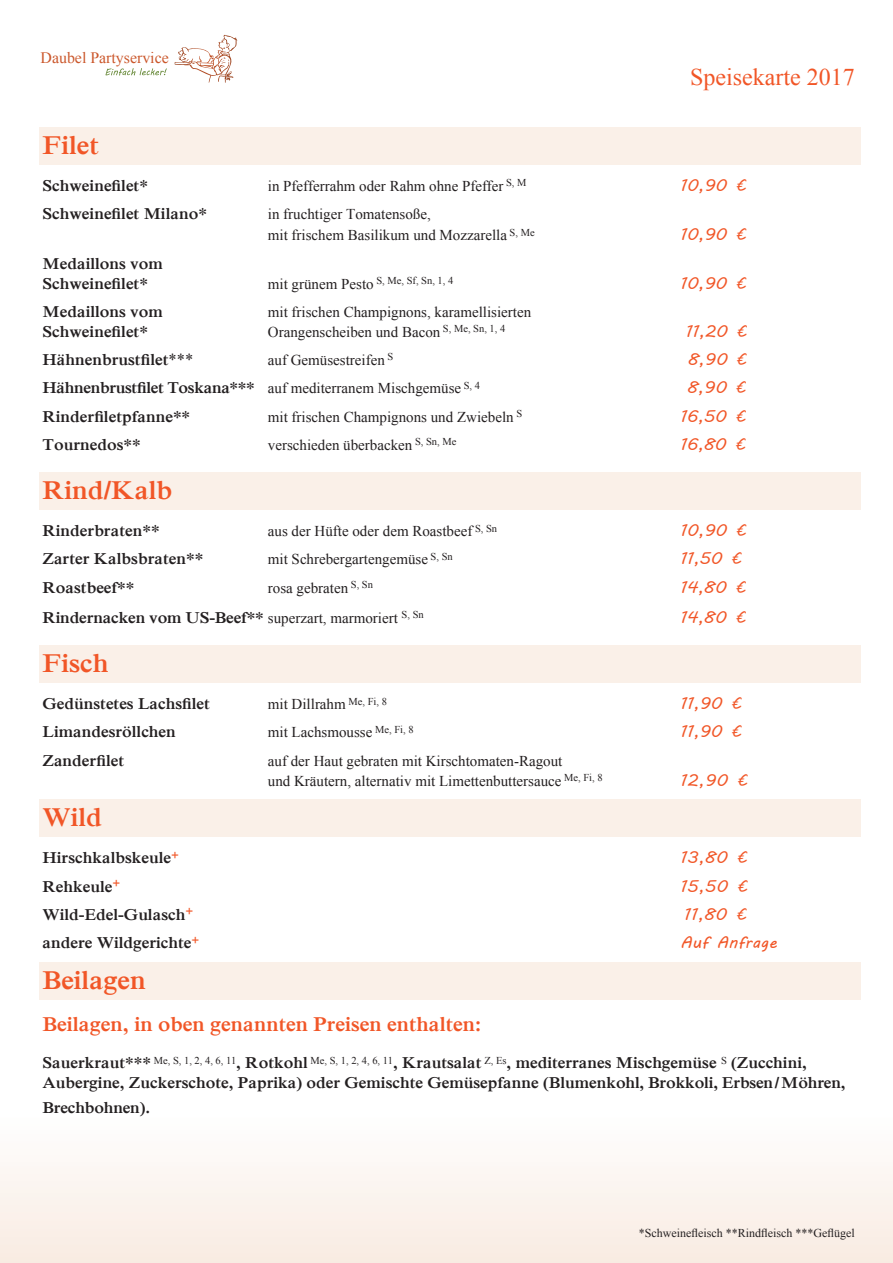
<style>
.page{position:relative;width:893px;height:1263px;background:#fff}
.page>*{position:absolute;margin:0;border:0;box-sizing:border-box;transform-origin:0 0}
.t1{font:700 27px "Iskoola Pota";color:#f15627}
.t2{font:24px "Iskoola Pota";color:#f15627}
.t3{font:700 21px "Iskoola Pota";color:#f15627}
.t4{font:700 16.5px/19.8px "Iskoola Pota";color:#231f20}
.t5{font:16.5px "MV Boli";color:#f15627}
.t6{font:700 16.5px "Iskoola Pota";letter-spacing:-.02em;color:#231f20}
.t7{font:16.5px "MV Boli";letter-spacing:.02em;color:#f15627}
.t8{font:15.9px "Iskoola Pota";color:#cb572b}
.t9{font:15px/21.6px "Iskoola Pota";color:#231f20}
.t10{font:12px "Iskoola Pota";color:#231f20}
.s1{font-weight:400}
.s2{font-weight:400;font-size:15px}
</style>
<div class="page">
<div style="left:0;top:1113px;width:893px;height:150px;background:linear-gradient(to right,#fbf5f0,#fbf5f0)"></div>
<div style="left:39px;top:128px;width:822px;height:37px;background:#faf0e8"></div>
<div style="left:39px;top:472px;width:822px;height:38px;background:#faf0e8"></div>
<div style="left:39px;top:645px;width:822px;height:38px;background:#faf0e8"></div>
<div style="left:39px;top:799px;width:822px;height:38px;background:#faf0e8"></div>
<div style="left:39px;top:962px;width:822px;height:38px;background:#faf0e8"></div>
<svg style="left:106px;top:68px;width:61px;height:8px"></svg>
<svg style="left:175px;top:35px;width:52px;height:48px"></svg>
<p class="t8" style="left:41px;top:48px;width:130px">Daubel Partyservice</p>
<h2 class="t2" style="left:690px;top:63px;width:166px">Speisekarte 2017</h2>
<h1 class="t1" style="left:43px;top:129px;width:58px">Filet</h1>
<p class="t4" style="left:43px;top:175px;width:107px">Schweinefilet*</p>
<p class="t9" style="left:268px;top:175px;width:260px">in Pfefferrahm oder Rahm ohne Pfeffer <sup>S,</sup> <sup>M</sup></p>
<p class="t5" style="left:680px;top:174px;width:67px">10,90 €</p>
<p class="t4" style="left:43px;top:204px;width:166px">Schweinefilet Milano*</p>
<p class="t9" style="left:268px;top:203px;width:268px">in fruchtiger Tomatensoße,<br>mit frischem Basilikum und Mozzarella <sup>S,</sup> <sup>Me</sup></p>
<p class="t5" style="left:680px;top:224px;width:67px">10,90 €</p>
<p class="t4" style="left:43px;top:253px;width:122px">Medaillons vom<br>Schweinefilet*</p>
<p class="t9" style="left:268px;top:273px;width:187px">mit grünem Pesto <sup>S,</sup> <sup>Me,</sup> <sup>Sf,</sup> <sup>Sn,</sup> <sup>1,</sup> <sup>4</sup></p>
<p class="t5" style="left:680px;top:272px;width:67px">10,90 €</p>
<p class="t4" style="left:43px;top:302px;width:122px">Medaillons vom</p>
<p class="t9" style="left:268px;top:301px;width:265px">mit frischen Champignons, karamellisierten</p>
<p class="t4" style="left:43px;top:321px;width:107px">Schweinefilet*</p>
<p class="t9" style="left:268px;top:321px;width:239px">Orangenscheiben und Bacon <sup>S,</sup> <sup>Me,</sup> <sup>Sn,</sup> <sup>1,</sup> <sup>4</sup></p>
<p class="t5" style="left:686px;top:320px;width:62px">11,20 €</p>
<p class="t4" style="left:43px;top:350px;width:152px">Hähnenbrustfilet<span class="s1">***</span></p>
<p class="t9" style="left:268px;top:349px;width:127px">auf Gemüsestreifen <sup>S</sup></p>
<p class="t5" style="left:688px;top:348px;width:60px">8,90 €</p>
<p class="t6" style="left:43px;top:378px;width:439px">Hähnenbrustfilet Toskana*** <span class="s2">auf mediterranem Mischgemüse</span> <sup>S,</sup> <sup>4</sup></p>
<p class="t5" style="left:687px;top:376px;width:60px">8,90 €</p>
<p class="t4" style="left:43px;top:406px;width:149px">Rinderfiletpfanne**</p>
<p class="t9" style="left:268px;top:406px;width:256px">mit frischen Champignons und Zwiebeln <sup>S</sup></p>
<p class="t5" style="left:680px;top:405px;width:67px">16,50 €</p>
<p class="t4" style="left:43px;top:435px;width:100px">Tournedos**</p>
<p class="t9" style="left:268px;top:434px;width:190px">verschieden überbacken <sup>S,</sup> <sup>Sn,</sup> <sup>Me</sup></p>
<p class="t5" style="left:680px;top:433px;width:66px">16,80 €</p>
<h1 class="t1" style="left:43px;top:475px;width:131px">Rind/Kalb</h1>
<p class="t4" style="left:43px;top:521px;width:119px">Rinderbraten**</p>
<p class="t9" style="left:268px;top:520px;width:231px">aus der Hüfte oder dem Roastbeef <sup>S,</sup> <sup>Sn</sup></p>
<p class="t5" style="left:680px;top:519px;width:67px">10,90 €</p>
<p class="t4" style="left:43px;top:549px;width:162px">Zarter Kalbsbraten**</p>
<p class="t9" style="left:268px;top:549px;width:186px">mit Schrebergartengemüse <sup>S,</sup> <sup>Sn</sup></p>
<p class="t5" style="left:680px;top:547px;width:62px">11,50 €</p>
<p class="t4" style="left:43px;top:577px;width:94px">Roastbeef**</p>
<p class="t9" style="left:268px;top:577px;width:107px">rosa gebraten <sup>S,</sup> <sup>Sn</sup></p>
<p class="t5" style="left:680px;top:576px;width:67px">14,80 €</p>
<p class="t4" style="left:43px;top:608px;width:383px">Rindernacken vom US-Beef** <span class="s2">superzart, marmoriert</span> <sup>S,</sup> <sup>Sn</sup></p>
<p class="t5" style="left:680px;top:606px;width:67px">14,80 €</p>
<h1 class="t1" style="left:43px;top:648px;width:67px">Fisch</h1>
<p class="t4" style="left:43px;top:694px;width:169px">Gedünstetes Lachsfilet</p>
<p class="t9" style="left:268px;top:693px;width:121px">mit Dillrahm <sup>Me,</sup> <sup>Fi,</sup> <sup>8</sup></p>
<p class="t5" style="left:680px;top:692px;width:62px">11,90 €</p>
<p class="t4" style="left:43px;top:722px;width:135px">Limandesröllchen</p>
<p class="t9" style="left:268px;top:721px;width:147px">mit Lachsmousse <sup>Me,</sup> <sup>Fi,</sup> <sup>8</sup></p>
<p class="t5" style="left:680px;top:720px;width:62px">11,90 €</p>
<p class="t4" style="left:43px;top:750px;width:83px">Zanderfilet</p>
<p class="t9" style="left:268px;top:751px;width:336px;line-height:19.8px">auf der Haut gebraten mit Kirschtomaten-Ragout<br>und Kräutern, alternativ mit Limettenbuttersauce <sup>Me,</sup> <sup>Fi,</sup> <sup>8</sup></p>
<p class="t5" style="left:680px;top:768px;width:68px">12,90 €</p>
<h1 class="t1" style="left:43px;top:802px;width:61px">Wild</h1>
<p class="t4" style="left:43px;top:848px;width:138px">Hirschkalbskeule<sup>+</sup></p>
<p class="t5" style="left:680px;top:846px;width:68px">13,80 €</p>
<p class="t4" style="left:43px;top:876px;width:79px">Rehkeule<sup>+</sup></p>
<p class="t5" style="left:680px;top:874px;width:68px">15,50 €</p>
<p class="t4" style="left:43px;top:904px;width:152px">Wild-Edel-Gulasch<sup>+</sup></p>
<p class="t5" style="left:684px;top:903px;width:64px">11,80 €</p>
<p class="t4" style="left:43px;top:933px;width:158px">andere Wildgerichte<sup>+</sup></p>
<p class="t7" style="left:680px;top:931px;width:98px">Auf Anfrage</p>
<h1 class="t1" style="left:43px;top:965px;width:105px">Beilagen</h1>
<p class="t3" style="left:43px;top:1012px;width:440px">Beilagen, in oben genannten Preisen enthalten:</p>
<p class="t4" style="left:43px;top:1053px;width:805px">Sauerkraut*** <sup>Me,</sup> <sup>S,</sup> <sup>1,</sup> <sup>2,</sup> <sup>4,</sup> <sup>6,</sup> <sup>11</sup>, Rotkohl <sup>Me,</sup> <sup>S,</sup> <sup>1,</sup> <sup>2,</sup> <sup>4,</sup> <sup>6,</sup> <sup>11</sup>, Krautsalat <sup>Z,</sup> <sup>Es</sup>, mediterranes Mischgemüse <sup>S</sup> (Zucchini,<br>Aubergine, Zuckerschote, Paprika) oder Gemischte Gemüsepfanne (Blumenkohl, Brokkoli, Erbsen/Möhren,</p>
<p class="t4" style="left:43px;top:1098px;width:109px">Brechbohnen).</p>
<p class="t10" style="left:639px;top:1226px;width:217px">*Schweinefleisch **Rindfleisch ***Geflügel</p>
</div>
